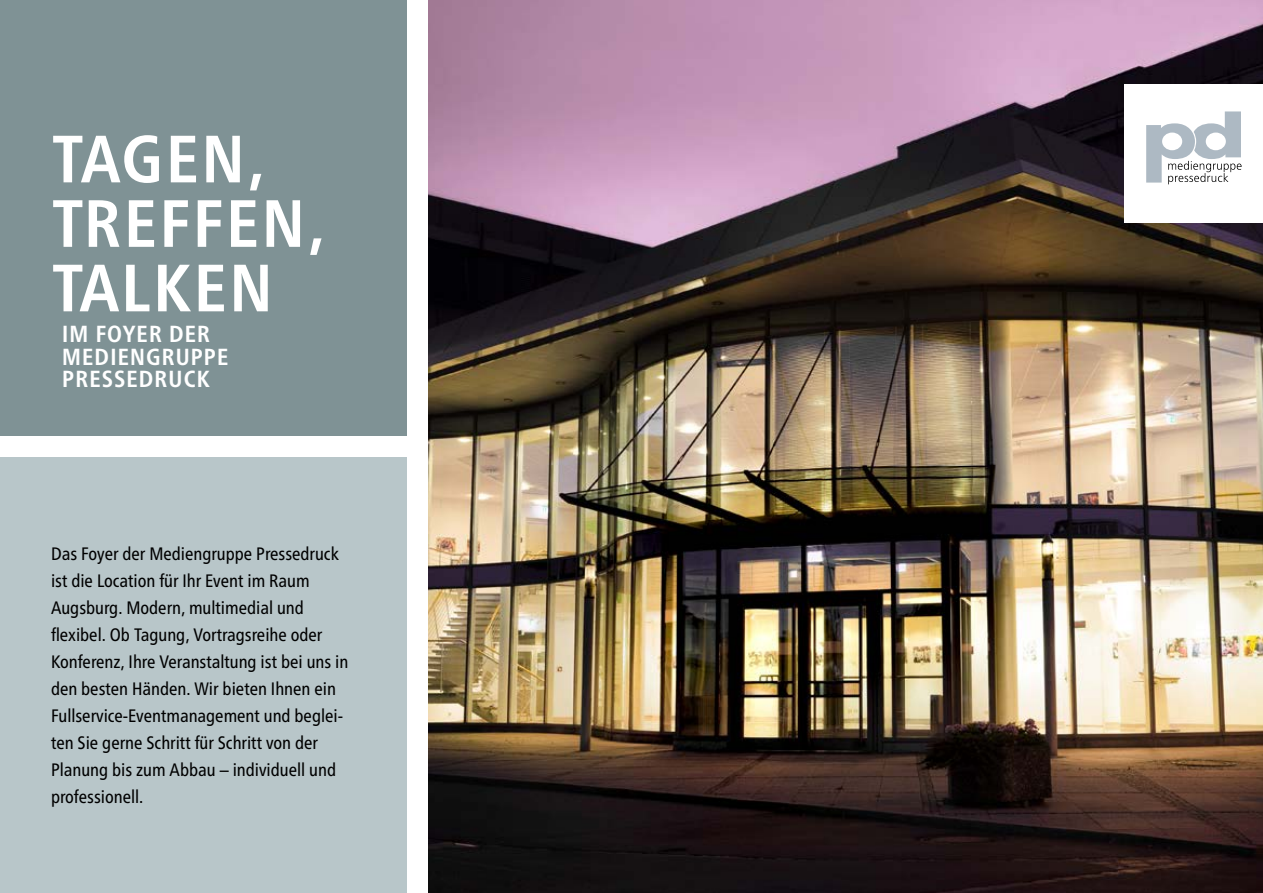
<style>
.page{position:relative;width:1263px;height:893px;background:#fff}
.page>*{position:absolute;margin:0;border:0;box-sizing:border-box;transform-origin:0 0}
.t1{font:700 condensed 66.75px/64.5px "Frutiger Neue LT Pro";letter-spacing:.05em;color:#fff}
.t2{font:700 condensed 23.25px/22.5px "Frutiger Neue LT Pro";letter-spacing:.05em;color:#fff}
.t3{font:condensed 18px/27px "Frutiger Neue LT Pro";color:#000}
</style>
<div class="page">
<img style="left:428px;top:0;width:835px;height:893px">
<div style="left:0;top:457px;width:407px;height:436px;background:#b8c6c9"></div>
<div style="left:0;top:0;width:407px;height:436px;background:#7f9295"></div>
<div style="left:1125px;top:84px;width:138px;height:138px;background:#fff"></div>
<svg style="left:1146px;top:111px;width:95px;height:73px"></svg>
<h1 class="t1" style="left:52px;top:127px;width:273px">TAGEN,<br>TREFFEN,<br>TALKEN</h1>
<p class="t2" style="left:62px;top:323px;width:167px">IM FOYER DER<br>MEDIENGRUPPE<br>PRESSEDRUCK</p>
<p class="t3" style="left:51px;top:541px;width:299px">Das Foyer der Mediengruppe Pressedruck ist die Location für Ihr Event im Raum Augsburg. Modern, multimedial und flexibel. Ob Tagung, Vortragsreihe oder Konferenz, Ihre Veranstaltung ist bei uns in den besten Händen. Wir bieten Ihnen ein Fullservice-Eventmanagement und beglei&shy;ten Sie gerne Schritt für Schritt von der Planung bis zum Abbau – individuell und professionell.</p>
</div>
